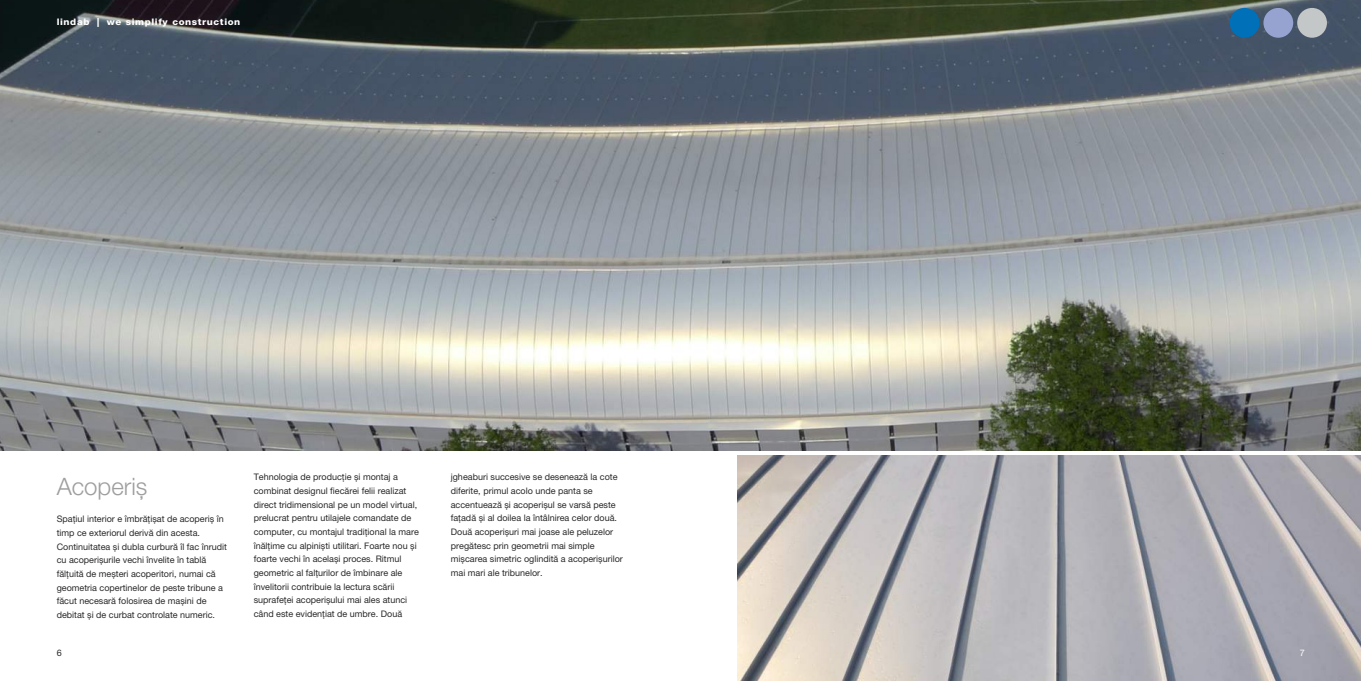
<style>
.page{position:relative;width:1361px;height:681px;background:#fff}
.page>*{position:absolute;margin:0;border:0;box-sizing:border-box;transform-origin:0 0}
.t1{font:300 24px "Helvetica Neue LT Pro";color:#9e9e9e}
.t2{font:9px/13.6px "Helvetica Neue LT Pro";color:#2b2929}
.t3{font:800 9px "Helvetica Neue LT Pro";letter-spacing:.065em;color:#fff;scale:1.07 1}
.t4{font:9px "Helvetica Neue LT Pro";color:#fff}
</style>
<div class="page">
<img style="left:737px;top:456px;width:624px;height:224px">
<img style="left:0;top:0;width:1361px;height:450px">
<div style="left:1297px;top:8px;width:30px;height:30px;background:#c4c7c7;border-radius:50%"></div>
<div style="left:1263px;top:8px;width:30px;height:30px;background:#96a3d1;border-radius:50%"></div>
<div style="left:1229px;top:8px;width:30px;height:30px;background:#0070b8;border-radius:50%"></div>
<p class="t3" style="left:57px;top:19px;width:173px">lindab | we simplify construction</p>
<h1 class="t1" style="left:57px;top:477px;width:92px">Acoperiș</h1>
<p class="t2" style="left:57px;top:513px;width:172px">Spațiul interior e îmbrățișat de acoperiș în timp ce exteriorul derivă din acesta.<br>Continuitatea și dubla curbură îl fac înrudit cu acoperișurile vechi învelite în tablă fălțuită de meșteri acoperitori, numai că geometria copertinelor de peste tribune a făcut necesară folosirea de mașini de debitat și de curbat controlate numeric.</p>
<p class="t2" style="left:254px;top:471px;width:167px">Tehnologia de producție și montaj a combinat designul fiecărei felii realizat direct tridimensional pe un model virtual, prelucrat pentru utilajele comandate de computer, cu montajul tradițional la mare înălțime cu alpiniști utilitari. Foarte nou și foarte vechi în același proces. Ritmul geometric al falțurilor de îmbinare ale învelitorii contribuie la lectura scării suprafeței acoperișului mai ales atunci când este evidențiat de umbre. Două</p>
<p class="t2" style="left:451px;top:471px;width:173px">jgheaburi succesive se desenează la cote diferite, primul acolo unde panta se accentuează și acoperișul se varsă peste fațadă și al doilea la întâlnirea celor două.<br>Două acoperișuri mai joase ale peluzelor pregătesc prin geometrii mai simple mișcarea simetric oglindită a acoperișurilor mai mari ale tribunelor.</p>
<p class="t2" style="left:57px;top:646px;width:7px">6</p>
<p class="t4" style="left:1299px;top:649px;width:7px">7</p>
</div>
